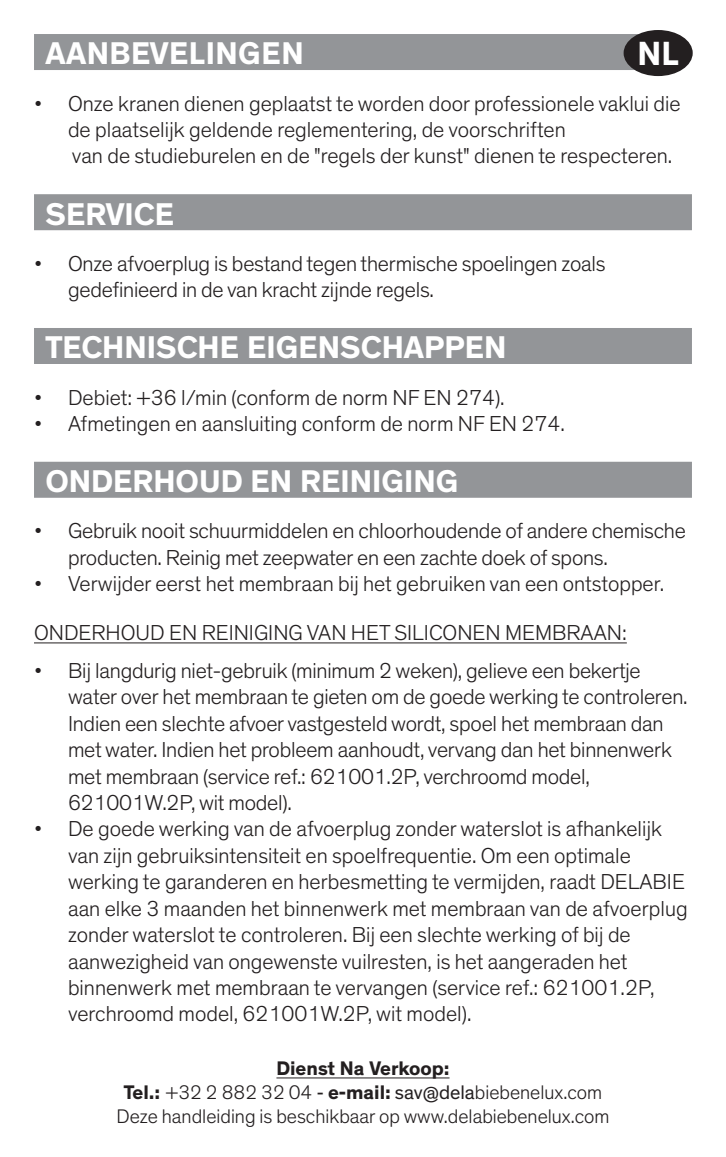
<style>
.page{position:relative;width:726px;height:1157px;background:#fff}
.page>*{position:absolute;margin:0;border:0;box-sizing:border-box;transform-origin:0 0}
.t1{font:700 34px "Theinhardt";color:#fff}
.Titre_filet_gris{font:700 32px "Theinhardt";color:#fff}
.Titre_filet_gris_picto{font:700 32px "Theinhardt";letter-spacing:.015em;color:#fff}
.Texte_puces{font:300 22px/26.4px "Theinhardt";letter-spacing:-.005em;color:#231f20}
.Texte_standard{font:300 20px/24px "Theinhardt";color:#231f20;text-align:center}
.s1{font-weight:700}
.s2{font-weight:400}
</style>
<div class="page">
<div style="left:34px;top:34px;width:635px;height:36px;background:#939598"></div>
<div style="left:34px;top:194px;width:658px;height:36px;background:#939598"></div>
<div style="left:34px;top:328px;width:658px;height:36px;background:#939598"></div>
<div style="left:34px;top:462px;width:658px;height:36px;background:#939598"></div>
<hr style="left:34px;top:642px;width:593px;height:1px;background:#231f20">
<div style="left:623px;top:30px;width:69px;height:46px;background:#231f20;border-radius:50%"></div>
<hr style="left:276px;top:1077px;width:173px;height:1px;background:#231f20">
<p class="t1" style="left:637px;top:32px;width:43px">NL</p>
<p class="Titre_filet_gris_picto" style="left:46px;top:34px;width:260px">AANBEVELINGEN</p>
<p class="Texte_puces" style="left:68px;top:90px;width:614px;text-indent:-34px">• Onze kranen dienen geplaatst te worden door professionele vaklui die de plaatselijk geldende reglementering, de voorschriften<br>van de studieburelen en de "regels der kunst" dienen te respecteren.</p>
<p class="Titre_filet_gris" style="left:45px;top:194px;width:130px">SERVICE</p>
<p class="Texte_puces" style="left:68px;top:250px;width:539px;text-indent:-34px">• Onze afvoerplug is bestand tegen thermische spoelingen zoals gedefinieerd in de van kracht zijnde regels.</p>
<p class="Titre_filet_gris" style="left:45px;top:328px;width:462px">TECHNISCHE EIGENSCHAPPEN</p>
<p class="Texte_puces" style="left:34px;top:384px;width:472px">• Debiet: +36 l/min (conform de norm NF EN 274).</p>
<p class="Texte_puces" style="left:34px;top:411px;width:532px">• Afmetingen en aansluiting conform de norm NF EN 274.</p>
<p class="Titre_filet_gris" style="left:45px;top:461px;width:415px">ONDERHOUD EN REINIGING</p>
<p class="Texte_puces" style="left:68px;top:518px;width:619px;text-indent:-34px">• Gebruik nooit schuurmiddelen en chloorhoudende of andere chemische producten. Reinig met zeepwater en een zachte doek of spons.</p>
<p class="Texte_puces" style="left:34px;top:571px;width:631px">• Verwijder eerst het membraan bij het gebruiken van een ontstopper.</p>
<p class="Texte_puces" style="left:34px;top:620px;width:594px">ONDERHOUD EN REINIGING VAN HET SILICONEN MEMBRAAN:</p>
<p class="Texte_puces" style="left:68px;top:658px;width:621px;text-indent:-34px">• Bij langdurig niet-gebruik (minimum 2 weken), gelieve een bekertje water over het membraan te gieten om de goede werking te controleren.<br>Indien een slechte afvoer vastgesteld wordt, spoel het membraan dan met water. Indien het probleem aanhoudt, vervang dan het binnenwerk met membraan (service ref.: 621001.2P, verchroomd model, 621001W.2P, wit model).</p>
<p class="Texte_puces" style="left:68px;top:816px;width:621px;text-indent:-34px">• De goede werking van de afvoerplug zonder waterslot is afhankelijk van zijn gebruiksintensiteit en spoelfrequentie. Om een optimale werking te garanderen en herbesmetting te vermijden, raadt DELABIE aan elke 3 maanden het binnenwerk met membraan van de afvoerplug zonder waterslot te controleren. Bij een slechte werking of bij de aanwezigheid van ongewenste vuilresten, is het aangeraden het binnenwerk met membraan te vervangen (service ref.: 621001.2P, verchroomd model, 621001W.2P, wit model).</p>
<p class="Texte_standard" style="left:116px;top:1056px;width:494px"><span class="s1">Dienst Na Verkoop:<br>Tel.:</span> +32 2 882 32 04 <span class="s2">-</span> <span class="s1">e-mail:</span> <span class="s2">sav@dela</span>biebenelux.com<br>Deze handleiding is beschikbaar op www.delabiebenelux.com</p>
</div>
